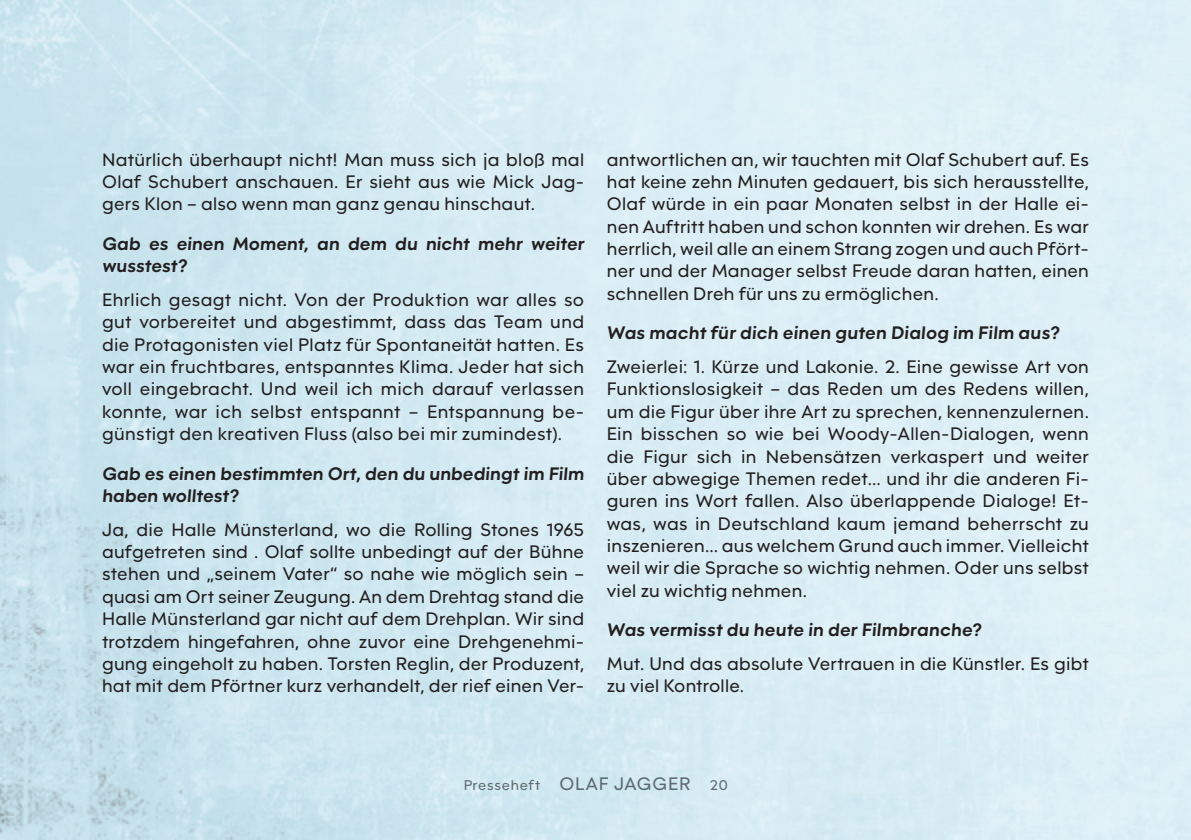
<style>
.page{position:relative;width:1191px;height:840px;background:#fff}
.page>*{position:absolute;margin:0;border:0;box-sizing:border-box;transform-origin:0 0}
.t1{font:500 18px/22.4px "Olyford";letter-spacing:.015em;color:#231f20;text-align:justify}
.t2{font:700 18px/22.4px "Olyford";color:#231f20}
.t3{font:500 14px "Olyford";letter-spacing:.05em;color:#737678}
.s1{font-size:18px}
</style>
<div class="page">
<p class="t1" style="left:102px;top:148px;width:483px">Natürlich überhaupt nicht! Man muss sich ja bloß mal Olaf Schubert anschauen. Er sieht aus wie Mick Jag&shy;gers Klon – also wenn man ganz genau hinschaut.</p>
<p class="t2" style="left:102px;top:232px;width:485px">Gab es einen Moment, an dem du nicht mehr weiter wusstest?</p>
<p class="t1" style="left:102px;top:288px;width:483px">Ehrlich gesagt nicht. Von der Produktion war alles so gut vorbereitet und abgestimmt, dass das Team und die Protagonisten viel Platz für Spontaneität hatten. Es war ein fruchtbares, entspanntes Klima. Jeder hat sich voll eingebracht. Und weil ich mich darauf verlassen konnte, war ich selbst entspannt – Entspannung be&shy;günstigt den kreativen Fluss (also bei mir zumindest).</p>
<p class="t2" style="left:102px;top:461px;width:485px">Gab es einen bestimmten Ort, den du unbedingt im Film haben wolltest?</p>
<p class="t1" style="left:102px;top:517px;width:483px">Ja, die Halle Münsterland, wo die Rolling Stones 1965 aufgetreten sind . Olaf sollte unbedingt auf der Bühne stehen und „seinem Vater“ so nahe wie möglich sein – quasi am Ort seiner Zeugung. An dem Drehtag stand die Halle Münsterland gar nicht auf dem Drehplan. Wir sind trotzdem hingefahren, ohne zuvor eine Drehgenehmi&shy;gung eingeholt zu haben. Torsten Reglin, der Produzent, hat mit dem Pförtner kurz verhandelt, der rief einen Ver-</p>
<p class="t1" style="left:607px;top:148px;width:483px">antwortlichen an, wir tauchten mit Olaf Schubert auf. Es hat keine zehn Minuten gedauert, bis sich herausstellte, Olaf würde in ein paar Monaten selbst in der Halle ei&shy;nen Auftritt haben und schon konnten wir drehen. Es war herrlich, weil alle an einem Strang zogen und auch Pfört&shy;ner und der Manager selbst Freude daran hatten, einen schnellen Dreh für uns zu ermöglichen.</p>
<p class="t2" style="left:607px;top:321px;width:456px">Was macht für dich einen guten Dialog im Film aus?</p>
<p class="t1" style="left:607px;top:355px;width:483px">Zweierlei: 1. Kürze und Lakonie. 2. Eine gewisse Art von Funktionslosigkeit – das Reden um des Redens willen, um die Figur über ihre Art zu sprechen, kennenzulernen.<br>Ein bisschen so wie bei Woody-Allen-Dialogen, wenn die Figur sich in Nebensätzen verkaspert und weiter über abwegige Themen redet… und ihr die anderen Fi&shy;guren ins Wort fallen. Also überlappende Dialoge! Et&shy;was, was in Deutschland kaum jemand beherrscht zu inszenieren… aus welchem Grund auch immer. Vielleicht weil wir die Sprache so wichtig nehmen. Oder uns selbst viel zu wichtig nehmen.</p>
<p class="t2" style="left:607px;top:618px;width:378px">Was vermisst du heute in der Filmbranche?</p>
<p class="t1" style="left:607px;top:652px;width:483px">Mut. Und das absolute Vertrauen in die Künstler. Es gibt zu viel Kontrolle.</p>
<p class="t3" style="left:463px;top:776px;width:229px">Presseheft <span class="s1">OLAF JAGGER</span></p>
<p class="t3" style="left:710px;top:776px;width:19px">20</p>
</div>
